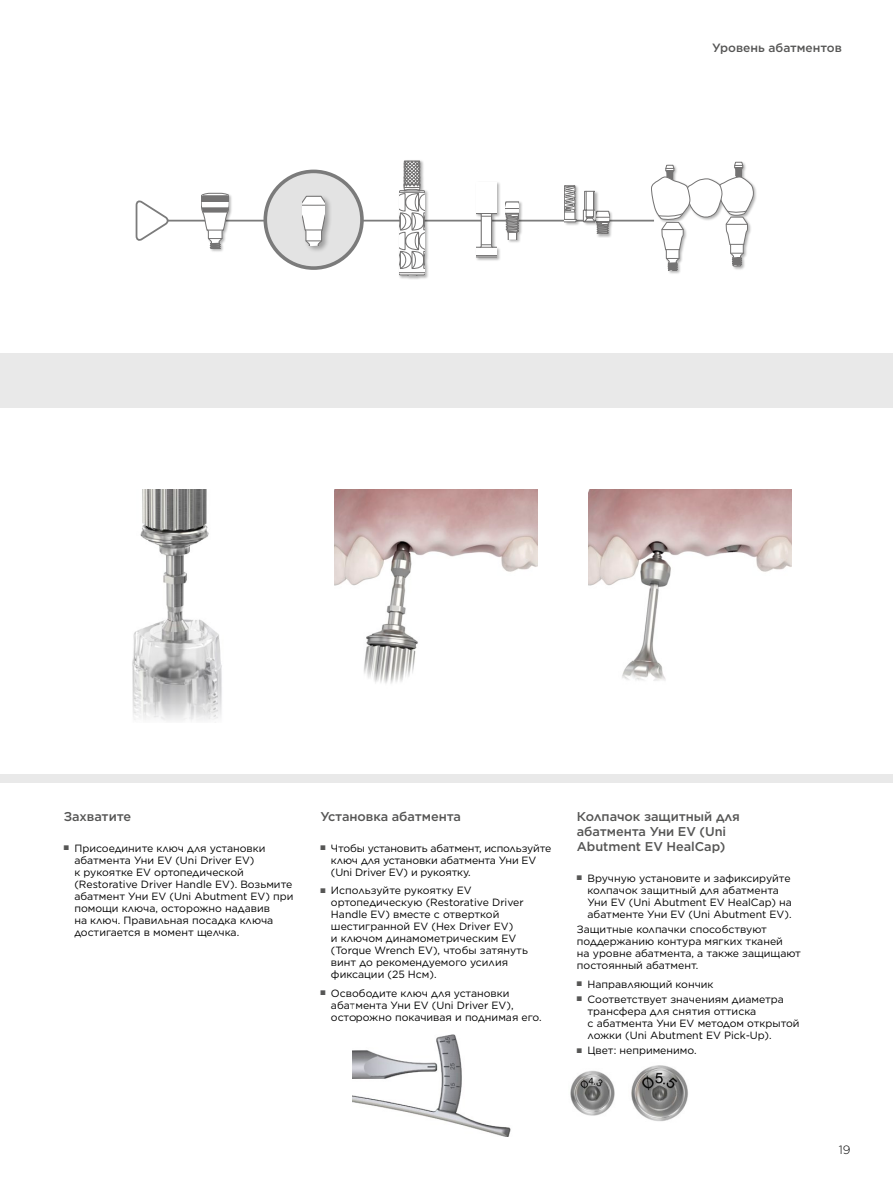
<style>
.page{position:relative;width:893px;height:1191px;background:#fff}
.page>*{position:absolute;margin:0;border:0;box-sizing:border-box;transform-origin:0 0}
.t1{font:500 12.75px/15px "Gotham";letter-spacing:-.005em;color:#565655}
.t2{font:500 12px "Gotham";color:#565655}
.t3{font:300 12px "Gotham";color:#000}
.t4{font:10.5px/12px "Gotham";color:#000}
.s1{color:#565655}
</style>
<div class="page">
<div style="left:0;top:353px;width:893px;height:429px;background:#e9e9e9"></div>
<div style="left:0;top:408px;width:893px;height:366px;background:#fff"></div>
<img style="left:334px;top:489px;width:203px;height:195px">
<img style="left:132px;top:489px;width:90px;height:232px">
<img style="left:589px;top:489px;width:203px;height:192px">
<hr style="left:157px;top:220px;width:497px;height:1px;background:#7b7b7b">
<div style="left:265px;top:171px;width:97px;height:97px;background:#e3e3e3;border-radius:50%"></div>
<div style="left:263px;top:170px;width:101px;height:100px;border:4px solid #7b7b7b;border-radius:50%"></div>
<svg style="left:135px;top:200px;width:36px;height:41px"></svg>
<div style="left:201px;top:192px;width:32px;height:60px;background:#000;opacity:.3"></div>
<svg style="left:202px;top:193px;width:27px;height:55px"></svg>
<div style="left:399px;top:160px;width:30px;height:120px;background:#000;opacity:.3"></div>
<svg style="left:399px;top:160px;width:25px;height:116px"></svg>
<div style="left:301px;top:195px;width:31px;height:58px;background:#000;opacity:.3"></div>
<svg style="left:303px;top:196px;width:22px;height:50px"></svg>
<div style="left:505px;top:200px;width:18px;height:44px;background:#000;opacity:.3"></div>
<svg style="left:506px;top:201px;width:13px;height:39px"></svg>
<div style="left:595px;top:210px;width:19px;height:28px;background:#000;opacity:.3"></div>
<div style="left:475px;top:181px;width:26px;height:81px;background:#000;opacity:.3"></div>
<svg style="left:476px;top:182px;width:20px;height:75px"></svg>
<div style="left:564px;top:184px;width:35px;height:42px;background:#000;opacity:.3"></div>
<svg style="left:565px;top:185px;width:44px;height:49px"></svg>
<div style="left:651px;top:161px;width:107px;height:113px;background:#000;opacity:.3"></div>
<svg style="left:652px;top:162px;width:101px;height:108px"></svg>
<img style="left:353px;top:1034px;width:158px;height:102px">
<img style="left:570px;top:1070px;width:45px;height:46px">
<img style="left:631px;top:1065px;width:57px;height:56px">
<p class="t2" style="left:712px;top:40px;width:131px">Уровень абатментов</p>
<p class="t1" style="left:64px;top:808px;width:69px">Захватите</p>
<p class="t4" style="left:74px;top:842px;width:221px;text-indent:-11px"><span class="s1">■</span> Присоедините ключ для установки абатмента Уни EV (Uni Driver EV)<br>к рукоятке EV ортопедической (Restorative Driver Handle EV). Возьмите абатмент Уни EV (Uni Abutment EV) при помощи ключа, осторожно надавив<br>на ключ. Правильная посадка ключа достигается в момент щелчка.</p>
<p class="t1" style="left:320px;top:808px;width:142px">Установка абатмента</p>
<p class="t4" style="left:331px;top:842px;width:222px;text-indent:-11px"><span class="s1">■</span> Чтобы установить абатмент, используйте ключ для установки абатмента Уни EV (Uni Driver EV) и рукоятку.</p>
<p class="t4" style="left:331px;top:884px;width:199px;text-indent:-11px"><span class="s1">■</span> Используйте рукоятку EV ортопедическую (Restorative Driver<br>Handle EV) вместе с отверткой шестигранной EV (Hex Driver EV)<br>и ключом динамометрическим EV (Torque Wrench EV), чтобы затянуть винт до рекомендуемого усилия фиксации (25 Нсм).</p>
<p class="t4" style="left:331px;top:986px;width:212px;text-indent:-11px"><span class="s1">■</span> Освободите ключ для установки абатмента Уни EV (Uni Driver EV), осторожно покачивая и поднимая его.</p>
<p class="t1" style="left:577px;top:808px;width:165px">Колпачок защитный для абатмента Уни EV (Uni<br>Abutment EV HealCap)</p>
<p class="t4" style="left:587px;top:872px;width:206px;text-indent:-11px"><span class="s1">■</span> Вручную установите и зафиксируйте колпачок защитный для абатмента Уни EV (Uni Abutment EV HealCap) на абатменте Уни EV (Uni Abutment EV).</p>
<p class="t4" style="left:577px;top:923px;width:226px">Защитные колпачки способствуют поддержанию контура мягких тканей<br>на уровне абатмента, а также защищают постоянный абатмент.</p>
<p class="t4" style="left:577px;top:977px;width:138px"><span class="s1">■</span> Направляющий кончик</p>
<p class="t4" style="left:587px;top:993px;width:214px;text-indent:-11px"><span class="s1">■</span> Соответствует значениям диаметра трансфера для снятия оттиска<br>с абатмента Уни EV методом открытой ложки (Uni Abutment EV Pick-Up).</p>
<p class="t4" style="left:577px;top:1044px;width:121px"><span class="s1">■</span> Цвет: неприменимо.</p>
<p class="t3" style="left:839px;top:1142px;width:13px">19</p>
</div>
